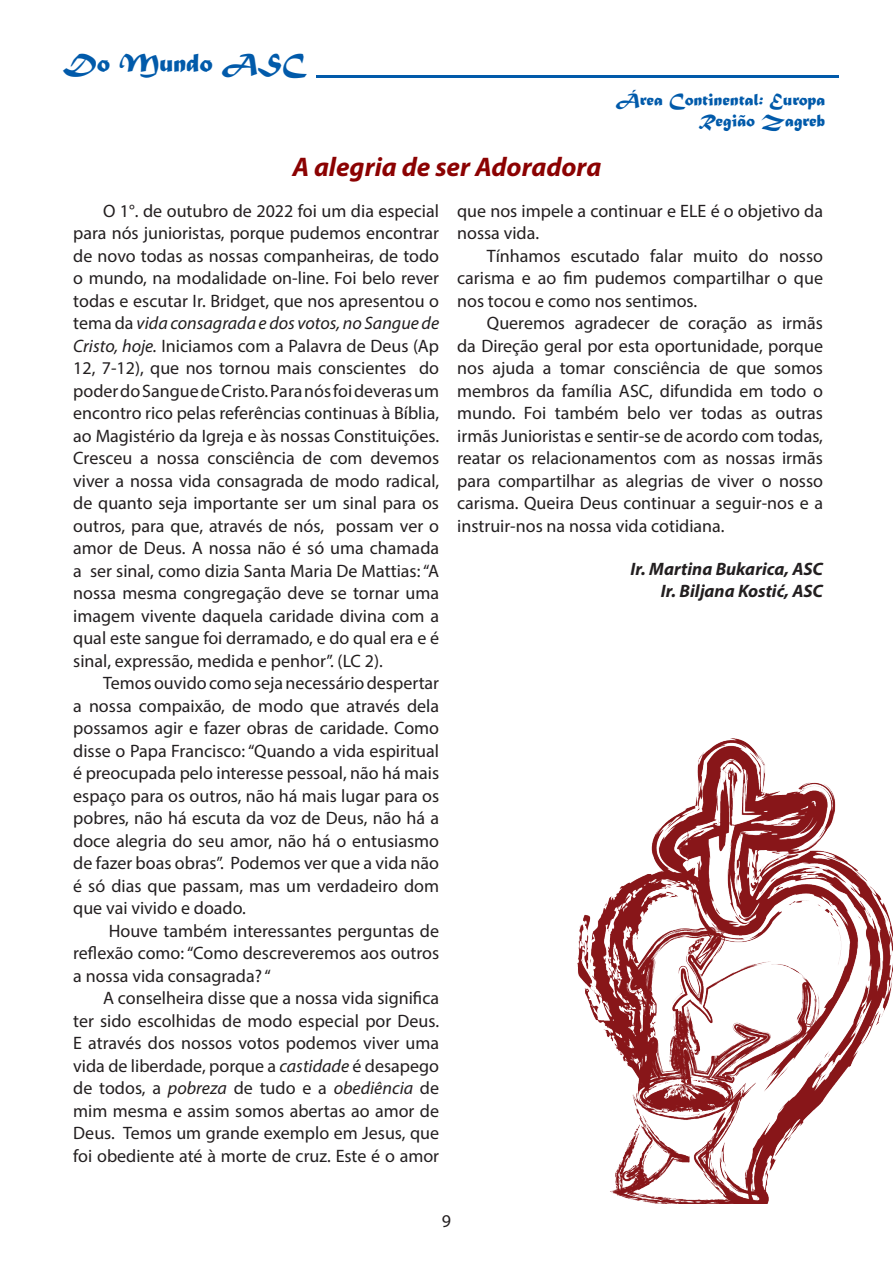
<style>
.page{position:relative;width:893px;height:1263px;background:#fff}
.page>*{position:absolute;margin:0;border:0;box-sizing:border-box;transform-origin:0 0}
.t1{font:italic 700 27px "Myriad Pro";color:#8b0202}
.t2{font:27px "Matura MT Script Capitals";color:#015aaa}
.t3{font:18px/22.5px "Myriad Pro";color:#231f20;text-align:justify}
.t4{font:italic 700 18px/21.8px "Myriad Pro";color:#231f20;text-align:right}
.t5{font:18px/21.6px "Matura MT Script Capitals";color:#015aaa;text-align:right}
.s1{font-style:italic}
</style>
<div class="page">
<img style="left:578px;top:738px;width:315px;height:465px">
<hr style="left:316px;top:75px;width:523px;height:3px;background:#015aaa">
<h1 class="t2" style="left:63px;top:46px;width:244px">Do Mundo ASC</h1>
<h1 class="t1" style="left:292px;top:149px;width:310px">A alegria de ser Adoradora</h1>
<p class="t5" style="left:616px;top:90px;width:211px">Área Continental: Europa<br>Região Zagreb</p>
<p class="t3" style="left:73px;top:199px;width:367px;text-indent:30px">O 1°. de outubro de 2022 foi um dia especial para nós junioristas, porque pudemos encontrar de novo todas as nossas companheiras, de todo o mundo, na modalidade on-line. Foi belo rever todas e escutar Ir. Bridget, que nos apresentou o tema da <span class="s1">vida consagrada e dos votos, no Sangue de Cristo, hoje.</span> Iniciamos com a Palavra de Deus (Ap 12, 7-12), que nos tornou mais conscientes do poder do Sangue de Cristo. Para nós foi deveras um encontro rico pelas referências continuas à Bíblia, ao Magistério da Igreja e às nossas Constituições.<br>Cresceu a nossa consciência de com devemos viver a nossa vida consagrada de modo radical, de quanto seja importante ser um sinal para os outros, para que, através de nós, possam ver o amor de Deus. A nossa não é só uma chamada a ser sinal, como dizia Santa Maria De Mattias: “A nossa mesma congregação deve se tornar uma imagem vivente daquela caridade divina com a qual este sangue foi derramado, e do qual era e é sinal, expressão, medida e penhor”. (LC 2).</p>
<p class="t3" style="left:73px;top:671px;width:367px;text-indent:30px">Temos ouvido como seja necessário despertar a nossa compaixão, de modo que através dela possamos agir e fazer obras de caridade. Como disse o Papa Francisco: “Quando a vida espiritual é preocupada pelo interesse pessoal, não há mais espaço para os outros, não há mais lugar para os pobres, não há escuta da voz de Deus, não há a doce alegria do seu amor, não há o entusiasmo de fazer boas obras”. Podemos ver que a vida não é só dias que passam, mas um verdadeiro dom que vai vivido e doado.</p>
<p class="t3" style="left:73px;top:919px;width:367px;text-indent:36px">Houve também interessantes perguntas de reflexão como: “Como descreveremos aos outros a nossa vida consagrada? “</p>
<p class="t3" style="left:73px;top:986px;width:367px;text-indent:30px">A conselheira disse que a nossa vida significa ter sido escolhidas de modo especial por Deus.<br>E através dos nossos votos podemos viver uma vida de liberdade, porque a <span class="s1">castidade</span> é desapego de todos, a <span class="s1">pobreza</span> de tudo e a <span class="s1">obediência</span> de mim mesma e assim somos abertas ao amor de Deus. Temos um grande exemplo em Jesus, que foi obediente até à morte de cruz. Este é o amor</p>
<p class="t3" style="left:457px;top:199px;width:367px">que nos impele a continuar e ELE é o objetivo da nossa vida.</p>
<p class="t3" style="left:457px;top:244px;width:367px;text-indent:30px">Tínhamos escutado falar muito do nosso carisma e ao fim pudemos compartilhar o que nos tocou e como nos sentimos.</p>
<p class="t3" style="left:457px;top:311px;width:367px;text-indent:30px">Queremos agradecer de coração as irmãs da Direção geral por esta oportunidade, porque nos ajuda a tomar consciência de que somos membros da família ASC, difundida em todo o mundo. Foi também belo ver todas as outras irmãs Junioristas e sentir-se de acordo com todas, reatar os relacionamentos com as nossas irmãs para compartilhar as alegrias de viver o nosso carisma. Queira Deus continuar a seguir-nos e a instruir-nos na nossa vida cotidiana.</p>
<p class="t4" style="left:630px;top:558px;width:194px">Ir. Martina Bukarica, ASC<br>Ir. Biljana Kostić, ASC</p>
<p class="t3" style="left:442px;top:1209px;width:11px">9</p>
</div>
